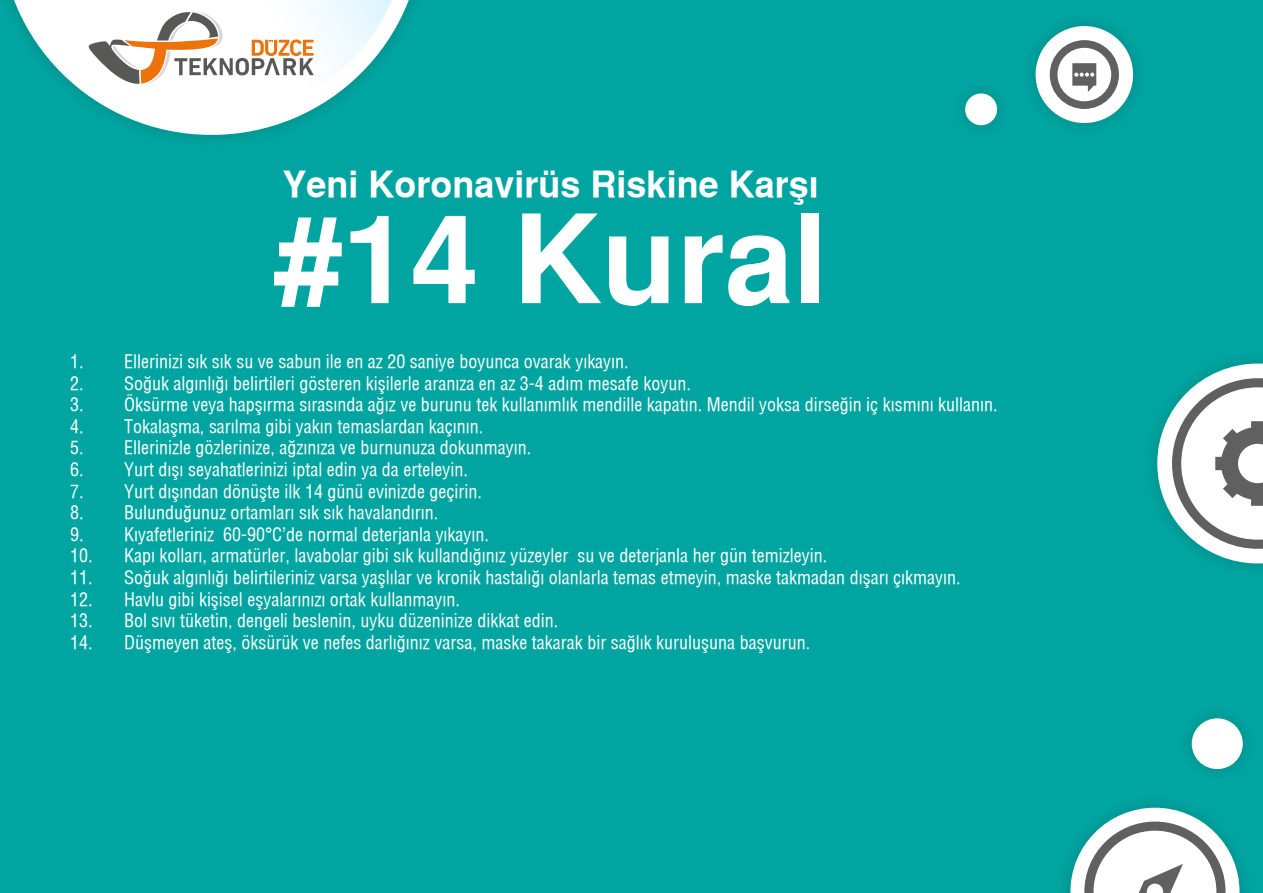
<style>
.page{position:relative;width:1263px;height:893px;background:#00a5a1}
.page>*{position:absolute;margin:0;border:0;box-sizing:border-box;transform-origin:0 0}
.t1{font:700 123px "Helvetica";color:#fff}
.t2{font:700 36px "Helvetica";color:#fff}
.t3{font:18px "Helvetica Condensed";color:#fff}
</style>
<div class="page">
<svg style="left:12px;top:0;width:399px;height:135px"></svg>
<img style="left:1033px;top:23px;width:103px;height:102px">
<div style="left:1035px;top:26px;width:98px;height:97px;background:#fff;border-radius:50%"></div>
<div style="left:1050px;top:40px;width:69px;height:69px;background:#606060;border-radius:50%"></div>
<svg style="left:1057px;top:48px;width:54px;height:53px"></svg>
<img style="left:1190px;top:717px;width:54px;height:53px">
<div style="left:1192px;top:718px;width:51px;height:51px;background:#fff;border-radius:50%"></div>
<img style="left:964px;top:96px;width:34px;height:30px">
<div style="left:965px;top:93px;width:32px;height:32px;background:#fff;border-radius:50%"></div>
<img style="left:1155px;top:361px;width:108px;height:205px">
<svg style="left:1157px;top:364px;width:106px;height:199px"></svg>
<img style="left:1067px;top:805px;width:175px;height:88px">
<svg style="left:1070px;top:808px;width:169px;height:85px"></svg>
<svg style="left:31px;top:0;width:361px;height:119px"></svg>
<h2 class="t2" style="left:282px;top:162px;width:538px">Yeni Koronavirüs Riskine Karşı</h2>
<h1 class="t1" style="left:274px;top:186px;width:555px">#14 Kural</h1>
<p class="t3" style="left:70px;top:350px;width:560px">1. Ellerinizi sık sık su ve sabun ile en az 20 saniye boyunca ovarak yıkayın.</p>
<p class="t3" style="left:70px;top:372px;width:622px">2. Soğuk algınlığı belirtileri gösteren kişilerle aranıza en az 3-4 adım mesafe koyun.</p>
<p class="t3" style="left:70px;top:393px;width:929px">3. Öksürme veya hapşırma sırasında ağız ve burunu tek kullanımlık mendille kapatın. Mendil yoksa dirseğin iç kısmını kullanın.</p>
<p class="t3" style="left:70px;top:415px;width:415px">4. Tokalaşma, sarılma gibi yakın temaslardan kaçının.</p>
<p class="t3" style="left:70px;top:436px;width:463px">5. Ellerinizle gözlerinize, ağzınıza ve burnunuza dokunmayın.</p>
<p class="t3" style="left:70px;top:458px;width:399px">6. Yurt dışı seyahatlerinizi iptal edin ya da erteleyin.</p>
<p class="t3" style="left:70px;top:480px;width:413px">7. Yurt dışından dönüşte ilk 14 günü evinizde geçirin.</p>
<p class="t3" style="left:70px;top:501px;width:370px">8. Bulunduğunuz ortamları sık sık havalandırın.</p>
<p class="t3" style="left:70px;top:523px;width:421px">9. Kıyafetleriniz 60-90°C’de normal deterjanla yıkayın.</p>
<p class="t3" style="left:70px;top:544px;width:759px">10. Kapı kolları, armatürler, lavabolar gibi sık kullandığınız yüzeyler su ve deterjanla her gün temizleyin.</p>
<p class="t3" style="left:70px;top:566px;width:892px">11. Soğuk algınlığı belirtileriniz varsa yaşlılar ve kronik hastalığı olanlarla temas etmeyin, maske takmadan dışarı çıkmayın.</p>
<p class="t3" style="left:70px;top:588px;width:391px">12. Havlu gibi kişisel eşyalarınızı ortak kullanmayın.</p>
<p class="t3" style="left:70px;top:609px;width:490px">13. Bol sıvı tüketin, dengeli beslenin, uyku düzeninize dikkat edin.</p>
<p class="t3" style="left:70px;top:631px;width:742px">14. Düşmeyen ateş, öksürük ve nefes darlığınız varsa, maske takarak bir sağlık kuruluşuna başvurun.</p>
</div>
